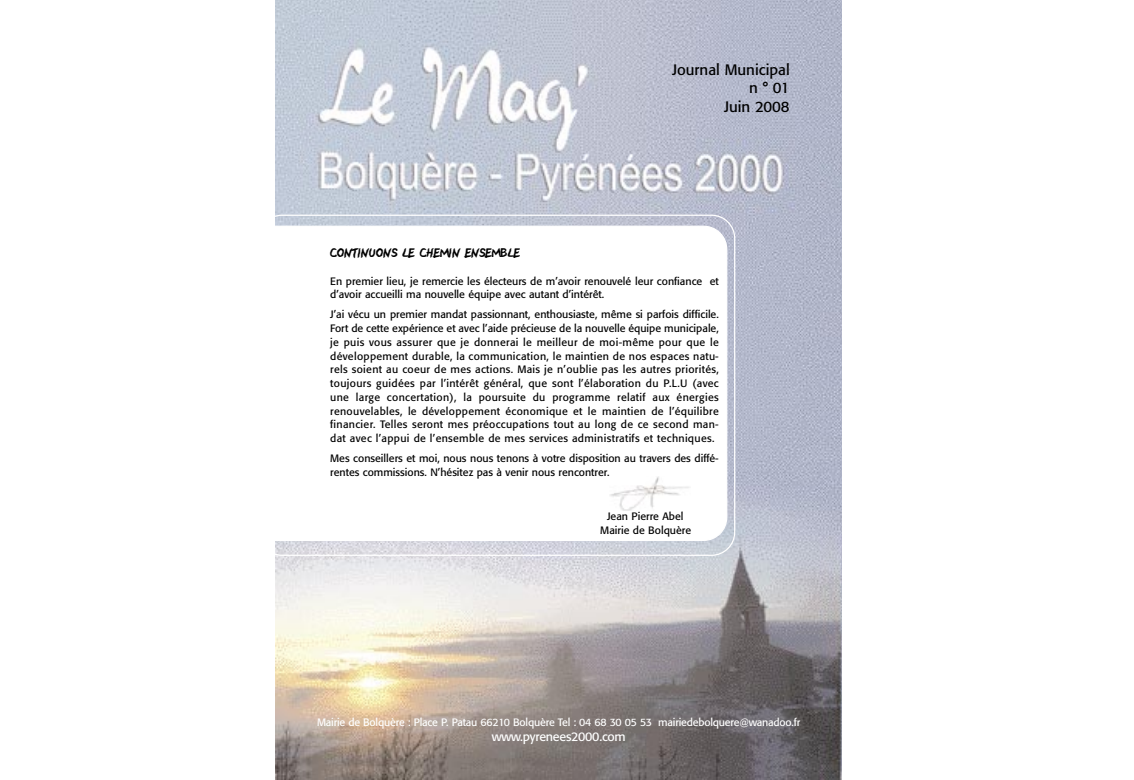
<style>
.page{position:relative;width:1134px;height:780px;background:#fff}
.page>*{position:absolute;margin:0;border:0;box-sizing:border-box;transform-origin:0 0}
.t1{font:15px/18.9px "Formata";color:#000;text-align:right}
.t2{font:12.5px "Formata";letter-spacing:-.02em;color:#fff}
.t3{font:10.62px/13.8px "Formata";color:#000}
.t4{font:10.62px "Formata";letter-spacing:-.02em;color:#fff}
.t5{font:10.62px "Sand";color:#000}
</style>
<div class="page">
<img style="left:275px;top:0;width:567px;height:780px">
<svg style="left:275px;top:214px;width:460px;height:342px"></svg>
<svg style="left:275px;top:225px;width:452px;height:316px"></svg>
<img style="left:609px;top:476px;width:81px;height:34px">
<p class="t1" style="left:672px;top:60px;width:119px">Journal Municipal n ° 01<br>Juin 2008</p>
<p class="t5" style="left:330px;top:247px;width:191px">CONTINUONS LE CHEMIN ENSEMBLE</p>
<p class="t3" style="left:330px;top:274px;width:390px">En premier lieu, je remercie les électeurs de m’avoir renouvelé leur confiance et d’avoir accueilli ma nouvelle équipe avec autant d’intérêt.</p>
<p class="t3" style="left:330px;top:308px;width:390px;text-align:justify">J’ai vécu un premier mandat passionnant, enthousiaste, même si parfois difficile.<br>Fort de cette expérience et avec l’aide précieuse de la nouvelle équipe municipale, je puis vous assurer que je donnerai le meilleur de moi-même pour que le développement durable, la communication, le maintien de nos espaces natu&shy;rels soient au coeur de mes actions. Mais je n’oublie pas les autres priorités, toujours guidées par l’intérêt général, que sont l’élaboration du P.L.U (avec une large concertation), la poursuite du programme relatif aux énergies renouvelables, le développement économique et le maintien de l’équilibre financier. Telles seront mes préoccupations tout au long de ce second man&shy;dat avec l’appui de l’ensemble de mes services administratifs et techniques.</p>
<p class="t3" style="left:330px;top:451px;width:390px">Mes conseillers et moi, nous nous tenons à votre disposition au travers des diffé&shy;rentes commissions. N’hésitez pas à venir nous rencontrer.</p>
<p class="t3" style="left:600px;top:509px;width:92px;text-align:center">Jean Pierre Abel<br>Mairie de Bolquère</p>
<p class="t4" style="left:317px;top:715px;width:485px">Mairie de Bolquère : Place P. Patau 66210 Bolquère Tel : 04 68 30 05 53 mairiedebolquere@wanadoo.fr</p>
<p class="t2" style="left:492px;top:728px;width:136px">www.pyrenees2000.com</p>
</div>
